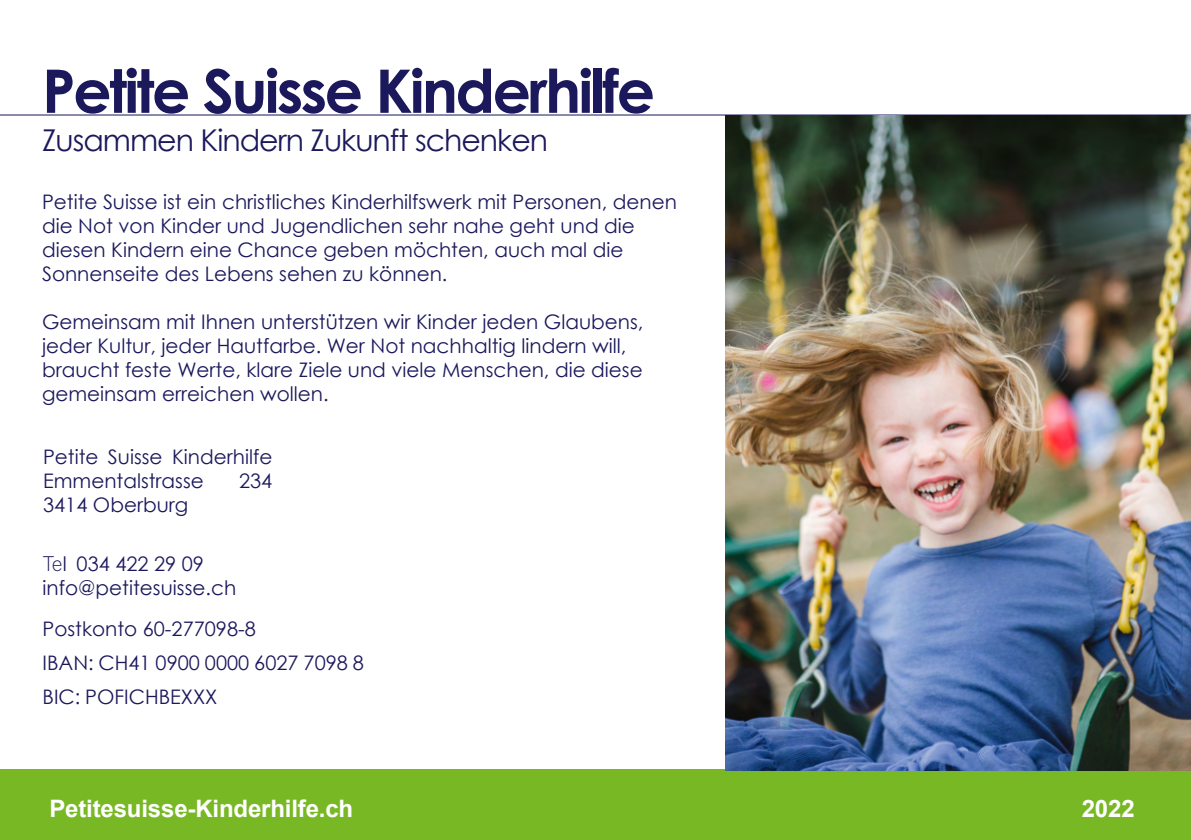
<style>
.page{position:relative;width:1191px;height:840px;background:#fff}
.page>*{position:absolute;margin:0;border:0;box-sizing:border-box;transform-origin:0 0}
.t1{font:700 60px "Century Gothic";letter-spacing:-.04em;color:#1b185c}
.t2{font:30px "Century Gothic";letter-spacing:-.035em;color:#1b185c}
.t3{font:700 24px "Arial";letter-spacing:-.005em;color:#fff}
.t4{font:700 24px "Arial";color:#fff}
.t5{font:20px/24px "Century Gothic";color:#1b185c}
.s1{font-family:"Benton Sans";font-weight:300}
</style>
<div class="page">
<hr style="left:0;top:114px;width:1191px;height:1px;background:#1b185c">
<div style="left:0;top:769px;width:1191px;height:70px;background:#79b825"></div>
<img style="left:725px;top:116px;width:466px;height:653px">
<h1 class="t1" style="left:42px;top:45px;width:614px">Petite Suisse Kinderhilfe</h1>
<h2 class="t2" style="left:42px;top:119px;width:507px">Zusammen Kindern Zukunft schenken</h2>
<p class="t5" style="left:42px;top:189px;width:636px">Petite Suisse ist ein christliches Kinderhilfswerk mit Personen, denen die Not von Kinder und Jugendlichen sehr nahe geht und die diesen Kindern eine Chance geben möchten, auch mal die Sonnenseite des Lebens sehen zu können.</p>
<p class="t5" style="left:42px;top:309px;width:603px">Gemeinsam mit Ihnen unterstützen wir Kinder jeden Glaubens, jeder Kultur, jeder Hautfarbe. Wer Not nachhaltig lindern will, braucht feste Werte, klare Ziele und viele Menschen, die diese gemeinsam erreichen wollen.</p>
<p class="t5" style="left:43px;top:444px;width:231px">Petite Suisse Kinderhilfe<br>Emmentalstrasse</p>
<p class="t5" style="left:239px;top:468px;width:35px">234</p>
<p class="t5" style="left:43px;top:492px;width:147px">3414 Oberburg</p>
<p class="t5" style="left:43px;top:551px;width:195px"><span class="s1">Te</span>l 034 422 29 09 info@petitesuisse.ch</p>
<p class="t5" style="left:43px;top:611px;width:323px;line-height:34px">Postkonto 60-277098-8<br>IBAN: CH41 0900 0000 6027 7098 8<br>BIC: POFICHBEXXX</p>
<p class="t3" style="left:49px;top:790px;width:305px">Petitesuisse-Kinderhilfe.ch</p>
<p class="t4" style="left:1081px;top:790px;width:54px">2022</p>
</div>
